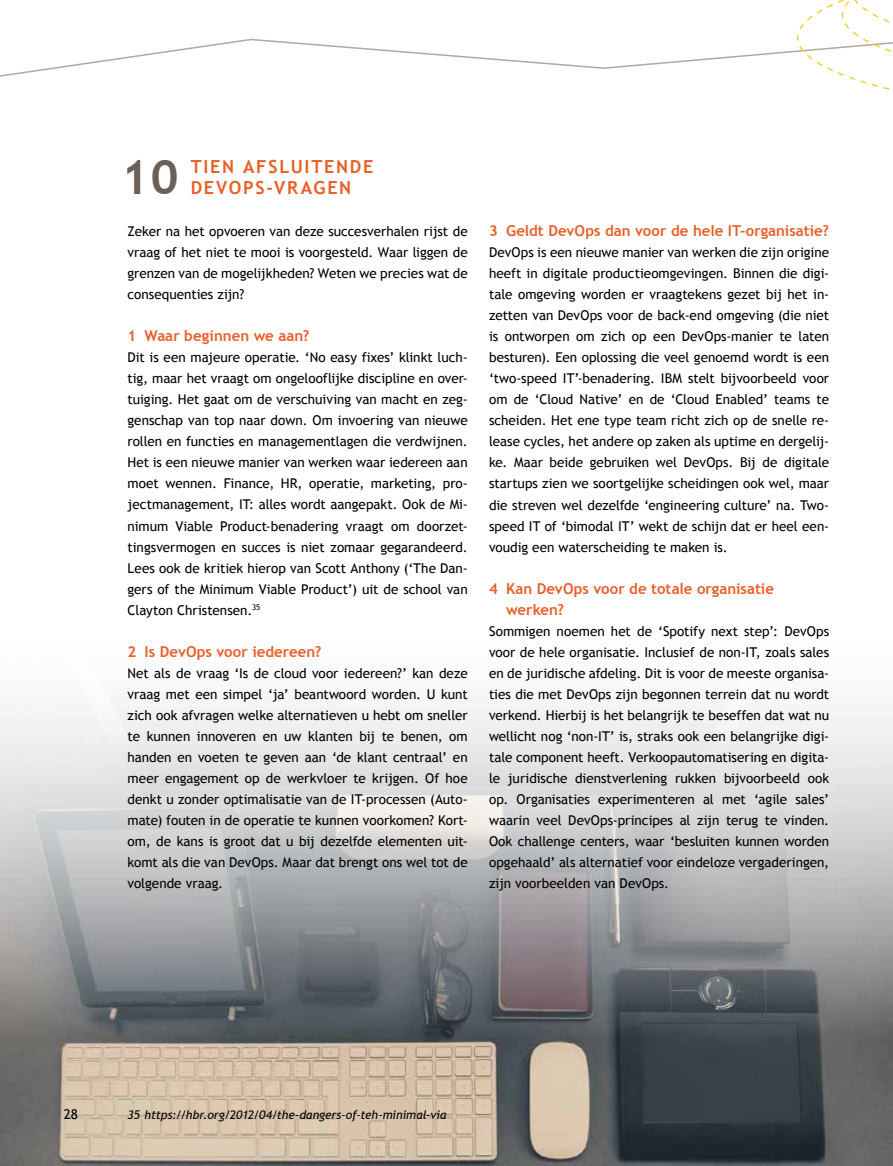
<style>
.page{position:relative;width:893px;height:1166px;background:#fff}
.page>*{position:absolute;margin:0;border:0;box-sizing:border-box;transform-origin:0 0}
.t1{font:700 47.4px "Trebuchet MS";color:#6a6057}
.t2{font:700 18px/21px "Trebuchet MS";letter-spacing:.095em;color:#e95f28}
.t3{font:700 15px/21px "Trebuchet MS";color:#e95f28}
.t4{font:13.5px/21px "Trebuchet MS";color:#000;text-align:justify}
.t5{font:italic 12px "Trebuchet MS";letter-spacing:-.005em;color:#000}
</style>
<div class="page">
<svg style="left:0;top:38px;width:796px;height:39px"></svg>
<svg style="left:796px;top:0;width:97px;height:90px"></svg>
<img style="left:0;top:698px;width:893px;height:467px">
<h1 class="t1" style="left:121px;top:148px;width:59px">10</h1>
<h2 class="t2" style="left:191px;top:156px;width:184px">TIEN AFSLUITENDE<br>DEVOPS-VRAGEN</h2>
<p class="t4" style="left:128px;top:221px;width:342px">Zeker na het opvoeren van deze succesverhalen rijst de vraag of het niet te mooi is voorgesteld. Waar liggen de grenzen van de mogelijkheden? Weten we precies wat de consequenties zijn?</p>
<p class="t3" style="left:128px;top:325px;width:183px">1 Waar beginnen we aan?</p>
<p class="t4" style="left:128px;top:347px;width:342px">Dit is een majeure operatie. ‘No easy fixes’ klinkt luch&shy;tig, maar het vraagt om ongelooflijke discipline en over&shy;tuiging. Het gaat om de verschuiving van macht en zeg&shy;genschap van top naar down. Om invoering van nieuwe rollen en functies en managementlagen die verdwijnen.<br>Het is een nieuwe manier van werken waar iedereen aan moet wennen. Finance, HR, operatie, marketing, pro&shy;jectmanagement, IT: alles wordt aangepakt. Ook de Mi&shy;nimum Viable Product-benadering vraagt om doorzet&shy;tingsvermogen en succes is niet zomaar gegarandeerd.<br>Lees ook de kritiek hierop van Scott Anthony (‘The Dan&shy;gers of the Minimum Viable Product’) uit de school van Clayton Christensen.<sup>35</sup></p>
<p class="t3" style="left:128px;top:640px;width:195px">2 Is DevOps voor iedereen?</p>
<p class="t4" style="left:128px;top:662px;width:342px">Net als de vraag ‘Is de cloud voor iedereen?’ kan deze vraag met een simpel ‘ja’ beantwoord worden. U kunt zich ook afvragen welke alternatieven u hebt om sneller te kunnen innoveren en uw klanten bij te benen, om handen en voeten te geven aan ‘de klant centraal’ en meer engagement op de werkvloer te krijgen. Of hoe denkt u zonder optimalisatie van de IT-processen (Auto&shy;mate) fouten in de operatie te kunnen voorkomen? Kort&shy;om, de kans is groot dat u bij dezelfde elementen uit&shy;komt als die van DevOps. Maar dat brengt ons wel tot de volgende vraag.</p>
<p class="t3" style="left:489px;top:220px;width:341px">3 Geldt DevOps dan voor de hele IT-organisatie?</p>
<p class="t4" style="left:489px;top:242px;width:342px">DevOps is een nieuwe manier van werken die zijn origine heeft in digitale productieomgevingen. Binnen die digi&shy;tale omgeving worden er vraagtekens gezet bij het in&shy;zetten van DevOps voor de back-end omgeving (die niet is ontworpen om zich op een DevOps-manier te laten besturen). Een oplossing die veel genoemd wordt is een ‘two-speed IT’-benadering. IBM stelt bijvoorbeeld voor om de ‘Cloud Native’ en de ‘Cloud Enabled’ teams te scheiden. Het ene type team richt zich op de snelle re&shy;lease cycles, het andere op zaken als uptime en dergelij&shy;ke. Maar beide gebruiken wel DevOps. Bij de digitale startups zien we soortgelijke scheidingen ook wel, maar die streven wel dezelfde ‘engineering culture’ na. Two&shy;speed IT of ‘bimodal IT’ wekt de schijn dat er heel een&shy;voudig een waterscheiding te maken is.</p>
<p class="t3" style="left:506px;top:577px;width:269px;text-indent:-17px">4 Kan DevOps voor de totale organisatie werken?</p>
<p class="t4" style="left:489px;top:620px;width:342px">Sommigen noemen het de ‘Spotify next step’: DevOps voor de hele organisatie. Inclusief de non-IT, zoals sales en de juridische afdeling. Dit is voor de meeste organisa&shy;ties die met DevOps zijn begonnen terrein dat nu wordt verkend. Hierbij is het belangrijk te beseffen dat wat nu wellicht nog ‘non-IT’ is, straks ook een belangrijke digi&shy;tale component heeft. Verkoopautomatisering en digita&shy;le juridische dienstverlening rukken bijvoorbeeld ook op. Organisaties experimenteren al met ‘agile sales’ waarin veel DevOps-principes al zijn terug te vinden.<br>Ook challenge centers, waar ‘besluiten kunnen worden opgehaald’ als alternatief voor eindeloze vergaderingen, zijn voorbeelden van DevOps.</p>
<p class="t4" style="left:64px;top:1103px;width:16px">28</p>
<p class="t5" style="left:128px;top:1107px;width:320px">35 https://hbr.org/2012/04/the-dangers-of-teh-minimal-via</p>
</div>
